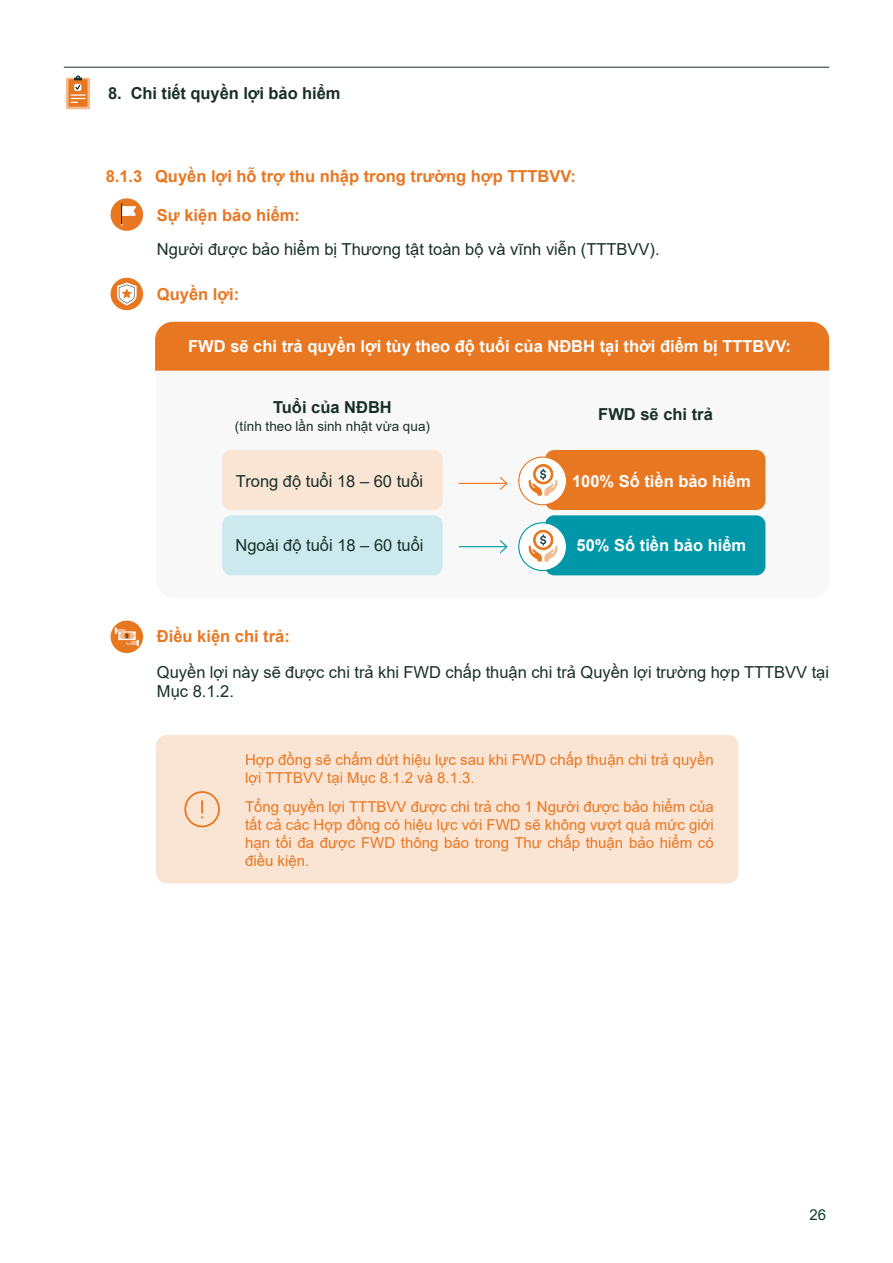
<style>
.page{position:relative;width:893px;height:1263px;background:#fff}
.page>*{position:absolute;margin:0;border:0;box-sizing:border-box;transform-origin:0 0}
.t1{font:16.5px/19.8px "Arial";color:#183028}
.t2{font:700 16.5px "Arial";color:#fff}
.t3{font:700 16.5px "Arial";color:#e87722}
.t4{font:700 16.5px "Arial";letter-spacing:-.005em;color:#183028}
.t5{font:15px/18px "Arial";color:#e87722}
.t6{font:15px "Arial";color:#0b3b32}
.t7{font:13.5px "Arial";color:#183028}
</style>
<div class="page">
<div style="left:156px;top:348px;width:673px;height:250px;background:#f8f8f8;border-radius:18px"></div>
<div style="left:222px;top:450px;width:221px;height:60px;background:#fae4d3;border-radius:9px"></div>
<div style="left:222px;top:515px;width:221px;height:60px;background:#cceaee;border-radius:9px"></div>
<div style="left:545px;top:450px;width:220px;height:60px;background:#e87722;border-radius:9px"></div>
<div style="left:545px;top:515px;width:220px;height:60px;background:#0097a9;border-radius:9px"></div>
<div style="left:155px;top:322px;width:674px;height:49px;background:#e87722"></div>
<hr style="left:64px;top:67px;width:765px;height:1px;background:#183028">
<svg style="left:66px;top:75px;width:24px;height:34px"></svg>
<div style="left:156px;top:735px;width:582px;height:148px;background:#fae4d3;border-radius:11px"></div>
<svg style="left:184px;top:791px;width:36px;height:36px"></svg>
<svg style="left:518px;top:456px;width:49px;height:49px"></svg>
<div style="left:111px;top:198px;width:32px;height:33px;background:#e87722;border-radius:50%"></div>
<div style="left:111px;top:278px;width:32px;height:32px;background:#e87722;border-radius:50%"></div>
<div style="left:111px;top:621px;width:32px;height:32px;background:#e87722;border-radius:50%"></div>
<svg style="left:117px;top:283px;width:20px;height:22px"></svg>
<svg style="left:121px;top:203px;width:15px;height:23px"></svg>
<svg style="left:115px;top:627px;width:24px;height:19px"></svg>
<hr style="left:459px;top:483px;width:47px;height:1px;background:#e87722">
<svg style="left:499px;top:477px;width:9px;height:13px"></svg>
<hr style="left:459px;top:546px;width:47px;height:1px;background:#0097a9">
<svg style="left:499px;top:540px;width:9px;height:14px"></svg>
<svg style="left:528px;top:464px;width:30px;height:32px"></svg>
<svg style="left:518px;top:522px;width:49px;height:49px"></svg>
<svg style="left:528px;top:530px;width:30px;height:31px"></svg>
<p class="t4" style="left:108px;top:82px;width:234px">8. Chi tiết quyền lợi bảo hiểm</p>
<p class="t3" style="left:106px;top:164px;width:472px">8.1.3 Quyền lợi hỗ trợ thu nhập trong trường hợp TTTBVV:</p>
<p class="t3" style="left:157px;top:204px;width:145px">Sự kiện bảo hiểm:</p>
<p class="t1" style="left:157px;top:239px;width:504px">Người được bảo hiểm bị Thương tật toàn bộ và vĩnh viễn (TTTBVV).</p>
<p class="t3" style="left:157px;top:282px;width:84px">Quyền lợi:</p>
<p class="t2" style="left:188px;top:335px;width:604px">FWD sẽ chi trả quyền lợi tùy theo độ tuổi của NĐBH tại thời điểm bị TTTBVV:</p>
<p class="t4" style="left:273px;top:395px;width:120px">Tuổi của NĐBH</p>
<p class="t7" style="left:235px;top:417px;width:197px">(tính theo lần sinh nhật vừa qua)</p>
<p class="t4" style="left:598px;top:403px;width:116px">FWD sẽ chi trả</p>
<p class="t1" style="left:236px;top:471px;width:189px">Trong độ tuổi 18 – 60 tuổi</p>
<p class="t2" style="left:572px;top:470px;width:180px">100% Số tiền bảo hiểm</p>
<p class="t1" style="left:236px;top:535px;width:190px">Ngoài độ tuổi 18 – 60 tuổi</p>
<p class="t2" style="left:577px;top:533px;width:171px">50% Số tiền bảo hiểm</p>
<p class="t3" style="left:157px;top:624px;width:134px">Điều kiện chi trả:</p>
<p class="t1" style="left:157px;top:662px;width:674px">Quyền lợi này sẽ được chi trả khi FWD chấp thuận chi trả Quyền lợi trường hợp TTTBVV tại<br>Mục 8.1.2.</p>
<p class="t5" style="left:245px;top:751px;width:470px">Hợp đồng sẽ chấm dứt hiệu lực sau khi FWD chấp thuận chi trả quyền lợi TTTBVV tại Mục 8.1.2 và 8.1.3.</p>
<p class="t5" style="left:245px;top:797px;width:470px;text-align:justify">Tổng quyền lợi TTTBVV được chi trả cho 1 Người được bảo hiểm của tất cả các Hợp đồng có hiệu lực với FWD sẽ không vượt quá mức giới hạn tối đa được FWD thông báo trong Thư chấp thuận bảo hiểm có điều kiện.</p>
<p class="t6" style="left:810px;top:1204px;width:18px">26</p>
</div>
